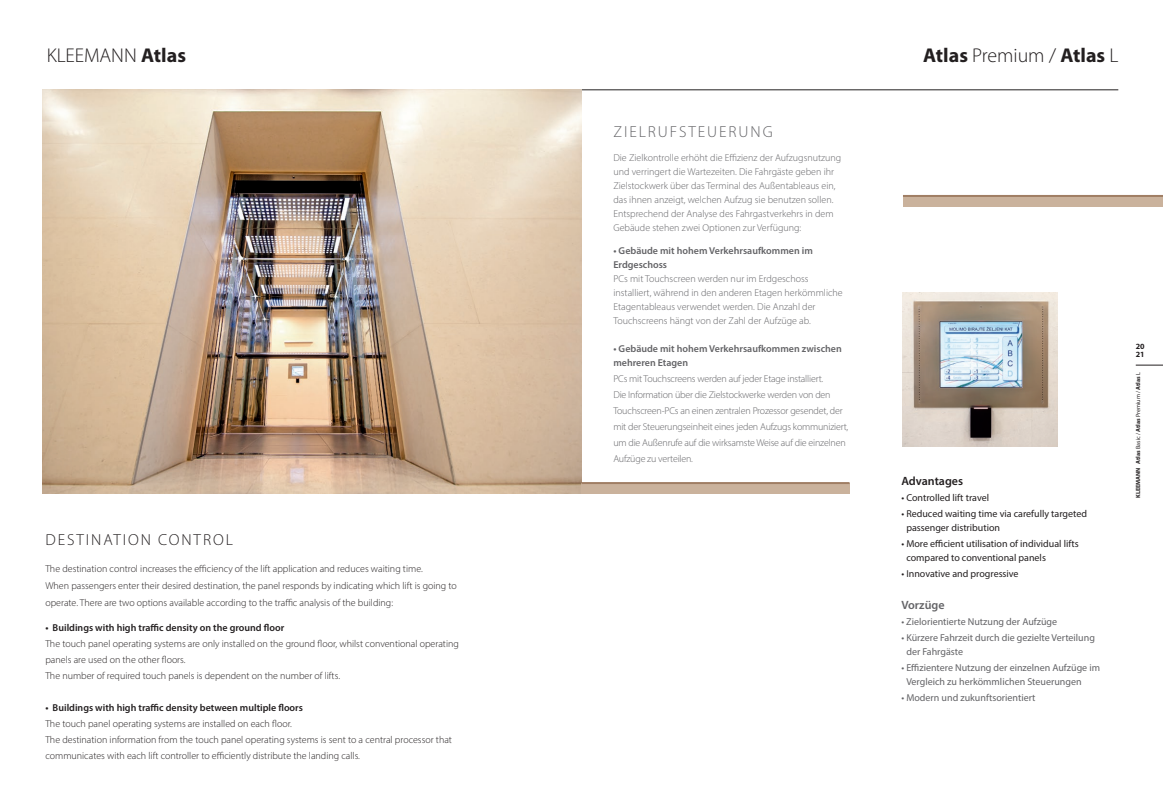
<style>
.page{position:relative;width:1163px;height:794px;background:#fff}
.page>*{position:absolute;margin:0;border:0;box-sizing:border-box;transform-origin:0 0}
.t1{font:700 20px "Myriad Pro";color:#231f20}
.t2{font:300 20px "Myriad Pro";color:#231f20}
.t3{font:300 16px "Myriad Pro";letter-spacing:.12em;color:#231f20}
.t4{font:300 16px "Myriad Pro";letter-spacing:.12em;color:#636366}
.t5{font:600 12px "Myriad Pro";color:#231f20}
.t6{font:600 12px "Myriad Pro";color:#636366}
.t7{font:300 10px/16px "Myriad Pro";color:#231f20}
.t8{font:300 10px/14px "Myriad Pro";color:#636366}
.t9{font:300 10px/16px "Myriad Pro";letter-spacing:-.02em;color:#636366}
.t10{font:10px/14px "Myriad Pro";color:#636366}
.t11{font:10px/14px "Myriad Pro";color:#231f20}
.t12{font:600 10px "Myriad Pro";color:#231f20}
.t13{font:600 10px/14px "Myriad Pro";color:#636366}
.t14{font:700 8px/8px "Myriad Pro";color:#231f20}
.t15{font:700 6px "Myriad Pro";color:#231f20}
.s1{font-weight:700}
.s2{font-weight:300}
.s3{font-weight:400}
</style>
<div class="page">
<svg style="left:1135px;top:365px;width:27px;height:1px"></svg>
<hr style="left:44px;top:90px;width:1074px;height:1px;background:#231f20">
<img style="left:902px;top:292px;width:155px;height:154px">
<img style="left:43px;top:89px;width:538px;height:405px">
<div style="left:581px;top:483px;width:268px;height:11px;background:#cab29c"></div>
<hr style="left:581px;top:482px;width:268px;height:2px;background:#a07e64">
<div style="left:902px;top:196px;width:260px;height:11px;background:#cab29c"></div>
<hr style="left:902px;top:195px;width:260px;height:2px;background:#a07e64">
<p class="t2" style="left:47px;top:44px;width:141px">KLEEMANN <span class="s1">Atlas</span></p>
<p class="t1" style="left:923px;top:44px;width:196px">Atlas <span class="s2">Premium /</span> Atlas <span class="s2">L</span></p>
<p class="t3" style="left:46px;top:530px;width:189px">DESTINATION CONTROL</p>
<p class="t7" style="left:45px;top:560px;width:379px">The destination control increases the efficiency of the lift application and reduces waiting time.</p>
<p class="t7" style="left:45px;top:577px;width:413px;line-height:17px">When passengers enter their desired destination, the panel responds by indicating which lift is going to operate. There are two options available according to the traffic analysis of the building:</p>
<p class="t12" style="left:45px;top:621px;width:240px">• Buildings with high traffic density on the ground floor</p>
<p class="t7" style="left:45px;top:635px;width:415px">The touch panel operating systems are only installed on the ground floor, whilst conventional operating panels are used on the other floors.</p>
<p class="t7" style="left:45px;top:667px;width:296px">The number of required touch panels is dependent on the number of lifts.</p>
<p class="t12" style="left:45px;top:701px;width:259px">• Buildings with high traffic density between multiple floors</p>
<p class="t7" style="left:45px;top:715px;width:248px">The touch panel operating systems are installed on each floor.</p>
<p class="t7" style="left:45px;top:731px;width:408px">The destination information from the touch panel operating systems is sent to a central processor that communicates with each lift controller to efficiently distribute the landing calls.</p>
<p class="t4" style="left:613px;top:122px;width:160px">ZIELRUFSTEUERUNG</p>
<p class="t8" style="left:613px;top:150px;width:229px">Die Zielkontrolle erhöht die Effizienz der Aufzugsnutzung und verringert die Wartezeiten. Die Fahrgäste geben ihr Zielstockwerk über das Terminal des Außentableaus ein, das ihnen anzeigt, welchen Aufzug sie benutzen sollen.<br>Entsprechend der Analyse des Fahrgastverkehrs in dem Gebäude stehen zwei Optionen zur Verfügung:</p>
<p class="t13" style="left:613px;top:243px;width:201px">• Gebäude mit hohem Verkehrsaufkommen im<br>Erdgeschoss</p>
<p class="t8" style="left:613px;top:271px;width:231px">PCs mit Touchscreen werden nur im Erdgeschoss installiert, während in den anderen Etagen herkömmliche Etagentableaus verwendet werden. Die Anzahl der Touchscreens hängt von der Zahl der Aufzüge ab.</p>
<p class="t13" style="left:613px;top:341px;width:230px">• Gebäude mit hohem Verkehrsaufkommen zwischen mehreren Etagen</p>
<p class="t9" style="left:613px;top:370px;width:236px">PCs mit Touchscreens werden auf jeder Etage installiert.<br>Die Information über die Zielstockwerke werden von den Touchscreen-PCs an einen zentralen Prozessor gesendet, der mit der Steuerungseinheit eines jeden Aufzugs kommuniziert, um die Außenrufe auf die wirksamste Weise auf die einzelnen Aufzüge zu verteilen.</p>
<p class="t5" style="left:901px;top:473px;width:63px">Advantages</p>
<p class="t11" style="left:901px;top:490px;width:89px">• Controlled lift travel</p>
<p class="t11" style="left:906px;top:506px;width:182px;text-indent:-5px">• Reduced waiting time via carefully targeted passenger distribution</p>
<p class="t11" style="left:906px;top:536px;width:174px;text-indent:-5px">• More efficient utilisation of individual lifts compared to conventional panels</p>
<p class="t11" style="left:901px;top:566px;width:119px">• Innovative and progressive</p>
<p class="t6" style="left:901px;top:597px;width:45px">Vorzüge</p>
<p class="t10" style="left:901px;top:614px;width:157px">• Zielorientierte Nutzung der Aufzüge</p>
<p class="t10" style="left:906px;top:630px;width:190px;text-indent:-5px">• Kürzere Fahrzeit durch die gezielte Verteilung der Fahrgäste</p>
<p class="t10" style="left:906px;top:660px;width:195px;text-indent:-5px">• Effizientere Nutzung der einzelnen Aufzüge im<br>Vergleich zu herkömmlichen Steuerungen</p>
<p class="t10" style="left:901px;top:690px;width:136px">• Modern und zukunftsorientiert</p>
<p class="t14" style="left:1135px;top:343px;width:10px">20<br>21</p>
<p class="t15" style="left:1134px;top:498px;width:127px;rotate:-90deg">KLEEMANN Atlas <span class="s3">Basic /</span> Atlas <span class="s3">Premium /</span> Atlas <span class="s3">L</span></p>
</div>
